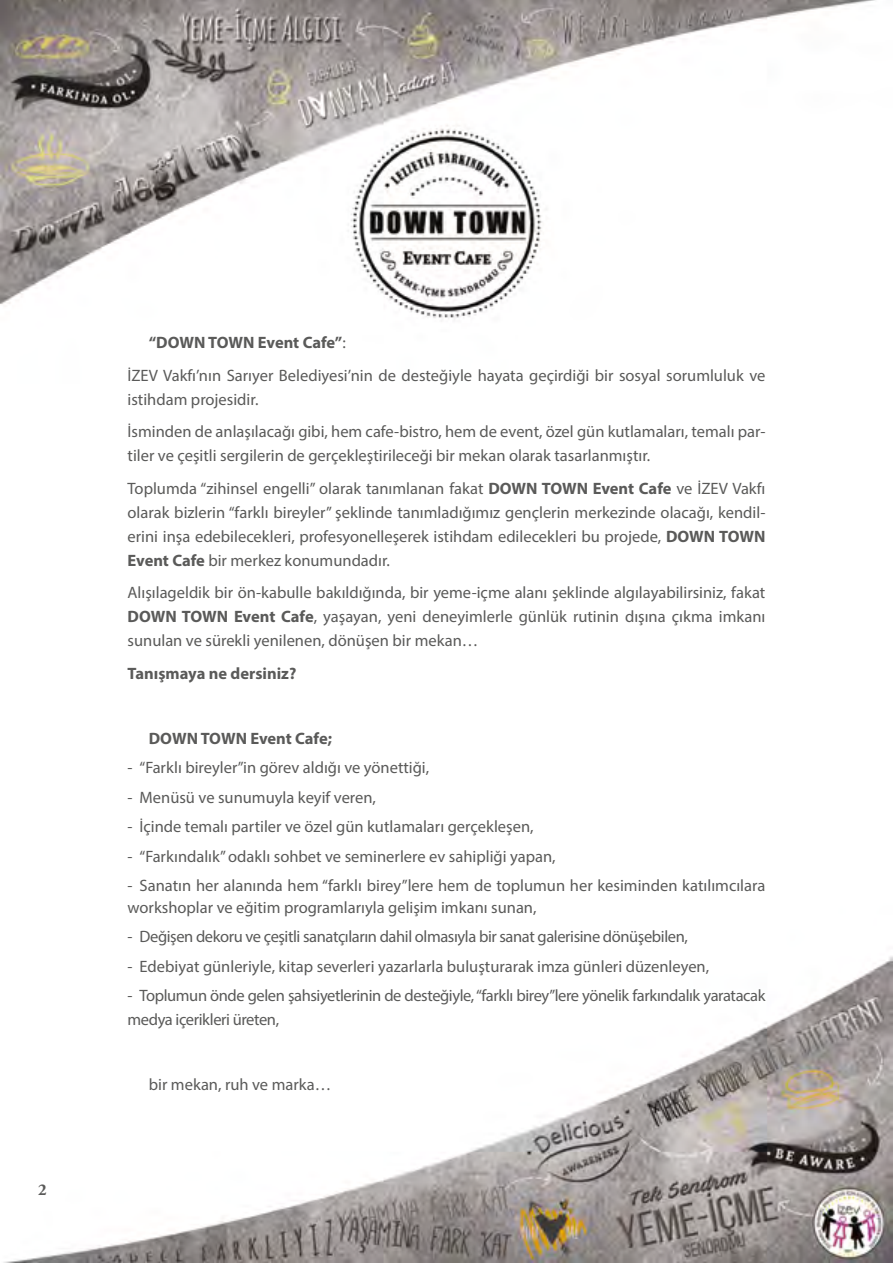
<style>
.page{position:relative;width:893px;height:1263px;background:#fff}
.page>*{position:absolute;margin:0;border:0;box-sizing:border-box;transform-origin:0 0}
.t1{font:16.5px/24px "Myriad Pro";color:#5a5a59}
.t2{font:16.5px/24px "Myriad Pro";letter-spacing:-.025em;color:#5a5a59}
.t3{font:700 16.5px "Myriad Pro";color:#5a5a59}
.t4{font:700 16.5px "Adobe Garamond Pro";color:#5a5a59}
.s1{font-weight:700}
</style>
<div class="page">
<img style="left:0;top:0;width:893px;height:1263px">
<p class="t4" style="left:38px;top:1180px;width:10px">2</p>
<p class="t1" style="left:128px;top:326px;width:639px;line-height:32.5px;text-indent:21px"><span class="s1">“DOWN TOWN Event Cafe”</span>:<br>İZEV Vakfı’nın Sarıyer Belediyesi’nin de desteğiyle hayata geçirdiği bir sosyal sorumluluk ve</p>
<p class="t1" style="left:128px;top:383px;width:639px;line-height:32.5px">istihdam projesidir.<br>İsminden de anlaşılacağı gibi, hem cafe-bistro, hem de event, özel gün kutlamaları, temalı par-</p>
<p class="t1" style="left:128px;top:439px;width:639px;line-height:32.5px">tiler ve çeşitli sergilerin de gerçekleştirileceği bir mekan olarak tasarlanmıştır.<br>Toplumda “zihinsel engelli” olarak tanımlanan fakat <span class="s1">DOWN TOWN Event Cafe</span> ve İZEV Vakfı</p>
<p class="t1" style="left:128px;top:500px;width:639px;text-align:justify">olarak bizlerin “farklı bireyler” şeklinde tanımladığımız gençlerin merkezinde olacağı, kendil&shy;erini inşa edebilecekleri, profesyonelleşerek istihdam edilecekleri bu projede, <span class="s1">DOWN TOWN Event Cafe</span> bir merkez konumundadır.</p>
<p class="t1" style="left:128px;top:581px;width:639px;text-align:justify">Alışılageldik bir ön-kabulle bakıldığında, bir yeme-içme alanı şeklinde algılayabilirsiniz, fakat <span class="s1">DOWN TOWN Event Cafe</span>, yaşayan, yeni deneyimlerle günlük rutinin dışına çıkma imkanı sunulan ve sürekli yenilenen, dönüşen bir mekan…</p>
<p class="t3" style="left:128px;top:663px;width:170px">Tanışmaya ne dersiniz?</p>
<p class="t3" style="left:149px;top:728px;width:185px">DOWN TOWN Event Cafe;</p>
<p class="t1" style="left:128px;top:756px;width:303px">- “Farklı bireyler”in görev aldığı ve yönettiği,</p>
<p class="t1" style="left:128px;top:785px;width:250px">- Menüsü ve sunumuyla keyif veren,</p>
<p class="t1" style="left:128px;top:815px;width:407px">- İçinde temalı partiler ve özel gün kutlamaları gerçekleşen,</p>
<p class="t1" style="left:128px;top:844px;width:430px">- “Farkındalık” odaklı sohbet ve seminerlere ev sahipliği yapan,</p>
<p class="t1" style="left:128px;top:875px;width:639px;line-height:21px">- Sanatın her alanında hem “farklı birey”lere hem de toplumun her kesiminden katılımcılara workshoplar ve eğitim programlarıyla gelişim imkanı sunan,</p>
<p class="t2" style="left:128px;top:924px;width:562px">- Değişen dekoru ve çeşitli sanatçıların dahil olmasıyla bir sanat galerisine dönüşebilen,</p>
<p class="t1" style="left:128px;top:954px;width:583px">- Edebiyat günleriyle, kitap severleri yazarlarla buluşturarak imza günleri düzenleyen,</p>
<p class="t2" style="left:128px;top:983px;width:639px">- Toplumun önde gelen şahsiyetlerinin de desteğiyle, “farklı birey”lere yönelik farkındalık yaratacak medya içerikleri üreten,</p>
<p class="t1" style="left:149px;top:1072px;width:184px">bir mekan, ruh ve marka…</p>
</div>
